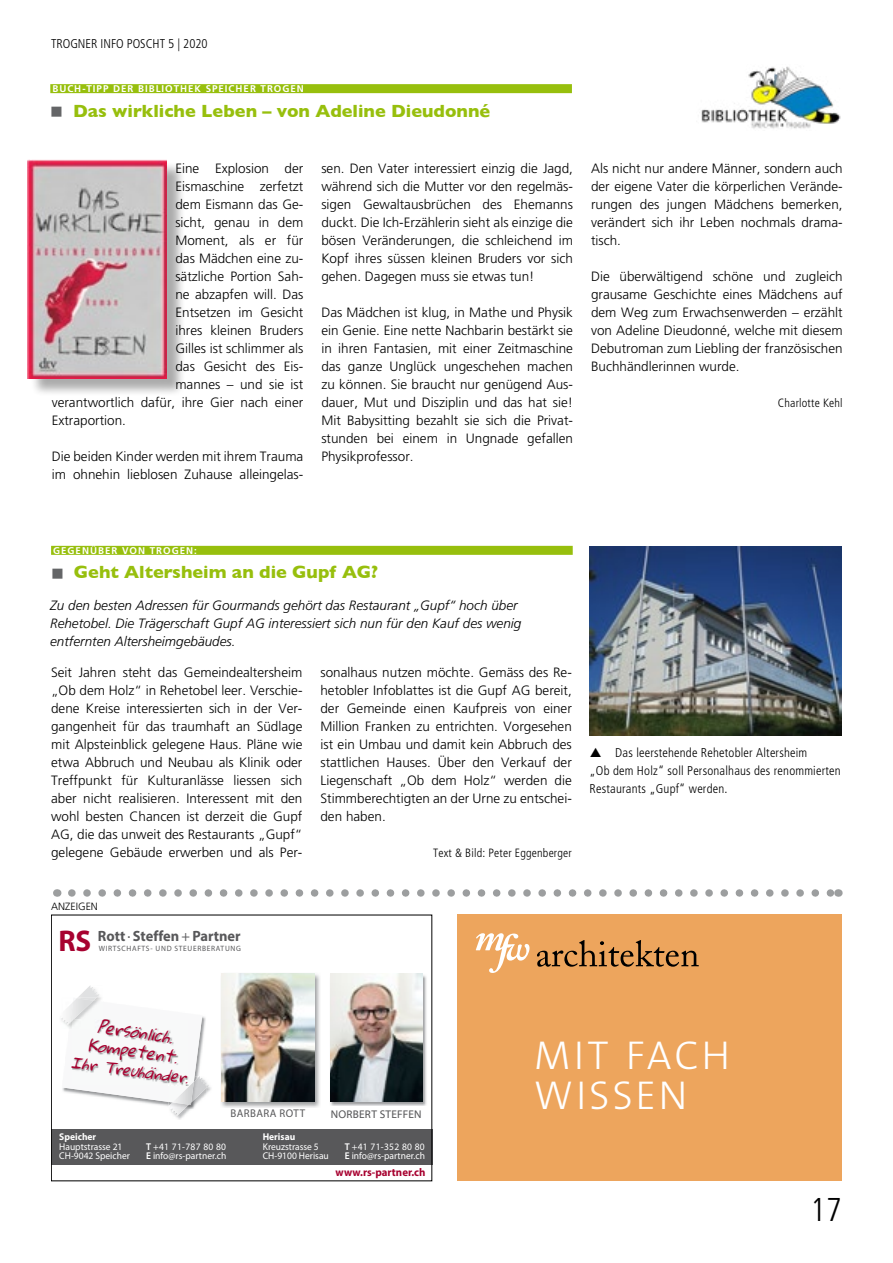
<style>
.page{position:relative;width:893px;height:1263px;background:#fff}
.page>*{position:absolute;margin:0;border:0;box-sizing:border-box;transform-origin:0 0}
.t1{font:40.5px/40.5px "The Sans Light Caps";letter-spacing:.07em;color:#fff}
.t2{font:300 condensed 33px "Frutiger";color:#000}
.t3{font:700 18px "Gill Sans";color:#97bf0d}
.t4{font:italic 16.8px/19px "Gloria Hallelujah";color:#a70230;text-align:center}
.t5{font:italic 15.45px "Gloria Hallelujah";color:#a70230}
.t6{font:700 14.85px "Myriad Pro";color:#58585a}
.t7{font:300 13.5px/18px "Frutiger";color:#000;text-align:justify}
.t8{font:italic 300 13.5px/18px "Frutiger";color:#000}
.t9{font:300 condensed 12.75px/18px "Frutiger";letter-spacing:.015em;color:#000}
.t10{font:300 condensed 12px "Frutiger";letter-spacing:.015em;color:#000}
.t11{font:700 11.25px "Myriad Pro";color:#a70230}
.t12{font:11.25px "Myriad Web Pro";letter-spacing:.02em;color:#58585a}
.t13{font:11.25px "Myriad Pro";letter-spacing:.04em;color:#58585a}
.t14{font:300 10.5px "Frutiger";color:#000}
.t15{font:9.75px/9.8px "Myriad Pro";color:#fff}
.t16{font:700 9.75px "Frutiger";letter-spacing:.1em;color:#fff}
.t17{font:700 9.75px "Myriad Pro";color:#fff}
.t18{font:7.65px "Myriad Pro";letter-spacing:.09em;color:#58585a}
.s1{font-size:30px;color:#a70230}
.s2{font-size:7.35px}
.s3{font-weight:400}
.s4{font-weight:600}
</style>
<div class="page">
<div style="left:51px;top:546px;width:522px;height:9px;background:#97bf0d"></div>
<img style="left:590px;top:547px;width:252px;height:189px">
<div style="left:51px;top:1129px;width:381px;height:35px;background:#58585a"></div>
<img style="left:221px;top:973px;width:99px;height:135px">
<img style="left:222px;top:974px;width:92px;height:127px">
<img style="left:330px;top:973px;width:97px;height:133px">
<img style="left:330px;top:974px;width:93px;height:127px">
<img style="left:174px;top:1085px;width:37px;height:35px">
<svg style="left:61px;top:986px;width:147px;height:129px"></svg>
<div style="left:457px;top:915px;width:385px;height:266px;background:#eda55d"></div>
<svg style="left:537px;top:940px;width:162px;height:27px"></svg>
<svg style="left:476px;top:933px;width:53px;height:40px"></svg>
<svg style="left:72px;top:889px;width:758px;height:8px"></svg>
<div style="left:50px;top:84px;width:522px;height:9px;background:#97bf0d"></div>
<img style="left:701px;top:66px;width:140px;height:63px">
<div style="left:30px;top:162px;width:155px;height:234px;background:#000;opacity:.33"></div>
<img style="left:28px;top:159px;width:139px;height:219px">
<p class="t9" style="left:51px;top:35px;width:158px">TROGNER INFO POSCHT 5 | 2020</p>
<p class="t16" style="left:52px;top:83px;width:253px">BUCH-TIPP DER BIBLIOTHEK SPEICHER TROGEN</p>
<h3 class="t3" style="left:73px;top:96px;width:419px">Das wirkliche Leben – von Adeline Dieudonné</h3>
<p class="t7" style="left:175px;top:160px;width:129px">Eine Explosion der</p>
<p class="t7" style="left:175px;top:178px;width:129px">Eismaschine zerfetzt</p>
<p class="t7" style="left:175px;top:196px;width:129px">dem Eismann das Ge-</p>
<p class="t7" style="left:175px;top:214px;width:129px">sicht, genau in dem</p>
<p class="t7" style="left:175px;top:232px;width:129px">Moment, als er für</p>
<p class="t7" style="left:175px;top:250px;width:129px">das Mädchen eine zu-</p>
<p class="t7" style="left:175px;top:268px;width:129px">sätzliche Portion Sah-</p>
<p class="t7" style="left:175px;top:286px;width:129px">ne abzapfen will. Das</p>
<p class="t7" style="left:175px;top:304px;width:129px">Entsetzen im Gesicht</p>
<p class="t7" style="left:175px;top:322px;width:129px">ihres kleinen Bruders</p>
<p class="t7" style="left:175px;top:340px;width:129px">Gilles ist schlimmer als</p>
<p class="t7" style="left:175px;top:358px;width:129px">das Gesicht des Eis-</p>
<p class="t7" style="left:175px;top:376px;width:129px">mannes – und sie ist</p>
<p class="t7" style="left:52px;top:394px;width:253px">verantwortlich dafür, ihre Gier nach einer</p>
<p class="t7" style="left:52px;top:412px;width:76px">Extraportion.</p>
<p class="t7" style="left:52px;top:448px;width:253px">Die beiden Kinder werden mit ihrem Trauma im ohnehin lieblosen Zuhause alleingelas-</p>
<p class="t7" style="left:321px;top:160px;width:253px">sen. Den Vater interessiert einzig die Jagd, während sich die Mutter vor den regelmäs&shy;sigen Gewaltausbrüchen des Ehemanns duckt. Die Ich-Erzählerin sieht als einzige die bösen Veränderungen, die schleichend im Kopf ihres süssen kleinen Bruders vor sich gehen. Dagegen muss sie etwas tun!</p>
<p class="t7" style="left:321px;top:304px;width:253px">Das Mädchen ist klug, in Mathe und Physik ein Genie. Eine nette Nachbarin bestärkt sie in ihren Fantasien, mit einer Zeitmaschine das ganze Unglück ungeschehen machen zu können. Sie braucht nur genügend Aus&shy;dauer, Mut und Disziplin und das hat sie!<br>Mit Babysitting bezahlt sie sich die Privat&shy;stunden bei einem in Ungnade gefallen Physikprofessor.</p>
<p class="t7" style="left:591px;top:159px;width:253px">Als nicht nur andere Männer, sondern auch der eigene Vater die körperlichen Verände&shy;rungen des jungen Mädchens bemerken, verändert sich ihr Leben nochmals drama&shy;tisch.</p>
<p class="t7" style="left:591px;top:267px;width:253px">Die überwältigend schöne und zugleich grausame Geschichte eines Mädchens auf dem Weg zum Erwachsenwerden – erzählt von Adeline Dieudonné, welche mit diesem Debutroman zum Liebling der französischen Buchhändlerinnen wurde.</p>
<p class="t10" style="left:778px;top:396px;width:66px">Charlotte Kehl</p>
<p class="t16" style="left:53px;top:545px;width:145px">GEGENÜBER VON TROGEN:</p>
<h3 class="t3" style="left:74px;top:558px;width:306px">Geht Altersheim an die Gupf AG?</h3>
<p class="t8" style="left:50px;top:597px;width:473px">Zu den besten Adressen für Gourmands gehört das Restaurant „Gupf“ hoch über<br>Rehetobel. Die Trägerschaft Gupf AG interessiert sich nun für den Kauf des wenig entfernten Altersheimgebäudes.</p>
<p class="t7" style="left:51px;top:664px;width:253px">Seit Jahren steht das Gemeindealtersheim „Ob dem Holz“ in Rehetobel leer. Verschie&shy;dene Kreise interessierten sich in der Ver&shy;gangenheit für das traumhaft an Südlage mit Alpsteinblick gelegene Haus. Pläne wie etwa Abbruch und Neubau als Klinik oder Treffpunkt für Kulturanlässe liessen sich aber nicht realisieren. Interessent mit den wohl besten Chancen ist derzeit die Gupf AG, die das unweit des Restaurants „Gupf“ gelegene Gebäude erwerben und als Per-</p>
<p class="t7" style="left:320px;top:664px;width:253px">sonalhaus nutzen möchte. Gemäss des Re&shy;hetobler Infoblattes ist die Gupf AG bereit, der Gemeinde einen Kaufpreis von einer Million Franken zu entrichten. Vorgesehen ist ein Umbau und damit kein Abbruch des stattlichen Hauses. Über den Verkauf der Liegenschaft „Ob dem Holz“ werden die Stimmberechtigten an der Urne zu entschei&shy;den haben.</p>
<p class="t10" style="left:433px;top:846px;width:140px">Text &amp; Bild: Peter Eggenberger</p>
<p class="t14" style="left:51px;top:901px;width:48px">ANZEIGEN</p>
<p class="t6" style="left:58px;top:926px;width:184px"><span class="s1">RS</span> Rott <span class="s2">•</span> Stef fen <span class="s3">+</span> Partner</p>
<p class="t18" style="left:99px;top:944px;width:144px">WIRTSCHAFTS- UND STEUERBERATUNG</p>
<p class="t9" style="left:590px;top:743px;width:253px;text-indent:26px">Das leerstehende Rehetobler Altersheim<br>„Ob dem Holz“ soll Personalhaus des renommierten<br>Restaurants „Gupf“ werden.</p>
<p class="t4" style="left:90px;top:1016px;width:93px;rotate:8deg">Persönlich.<br>Kompetent.</p>
<p class="t5" style="left:72px;top:1053px;width:121px;rotate:8deg">Ihr Treuhänder.</p>
<p class="t13" style="left:231px;top:1107px;width:76px">BARBARA ROTT</p>
<p class="t12" style="left:331px;top:1108px;width:92px">NORBERT STEFFEN</p>
<p class="t17" style="left:59px;top:1130px;width:38px">Speicher</p>
<p class="t15" style="left:59px;top:1141px;width:72px">Hauptstrasse 21<br>CH-9042 Speicher</p>
<p class="t17" style="left:263px;top:1130px;width:34px">Herisau</p>
<p class="t15" style="left:263px;top:1141px;width:68px">Kreuzstrasse 5<br>CH-9100 Herisau</p>
<p class="t15" style="left:146px;top:1141px;width:82px"><span class="s4">T</span> +41 71-787 80 80<br><span class="s4">E</span> info@rs-partner.ch</p>
<p class="t15" style="left:345px;top:1141px;width:82px"><span class="s4">T</span> +41 71-352 80 80<br><span class="s4">E</span> info@rs-partner.ch</p>
<p class="t11" style="left:336px;top:1164px;width:91px">www.rs-partner.ch</p>
<h1 class="t1" style="left:534px;top:1036px;width:197px">MIT FACH<br>WISSEN</h1>
<h2 class="t2" style="left:810px;top:1191px;width:33px">17</h2>
</div>
